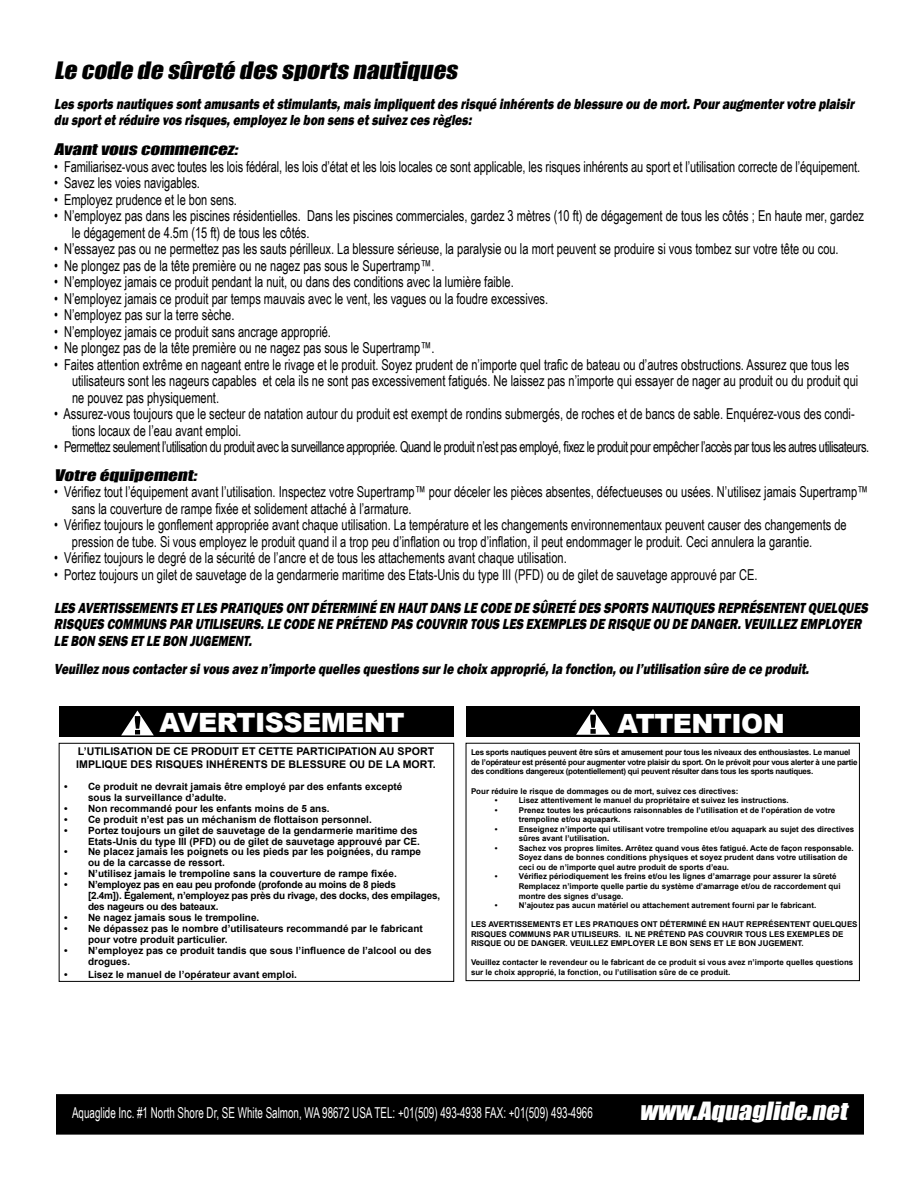
<style>
.page{position:relative;width:918px;height:1188px;background:#fff}
.page>*{position:absolute;margin:0;border:0;box-sizing:border-box;transform-origin:0 0}
.t1{font:900 26.55px "Arial";letter-spacing:-.02em;color:#fff}
.t2{font:italic 23.1px "Impact";color:#fff;scale:1.14 1}
.t3{font:italic 22.05px "Impact";color:#000;scale:1.14 1}
.t4{font:15px/16.5px "Arial Narrow";color:#000;scale:.9 1}
.t5{font:italic 800 15px/16.5px "Franklin Gothic";color:#000;scale:.8 1}
.t6{font:15px "Arial Narrow";letter-spacing:-.035em;color:#000;scale:.9 1}
.t7{font:15px "Arial Narrow";color:#fff;scale:.8 1}
.t8{font:italic 14.7px "Impact";color:#000;scale:1.29 1}
.t9{font:700 10.65px/12.8px "Arial";color:#000}
.t10{font:700 9.9px/10.9px "Arial";color:#000}
.t11{font:700 9.9px/10.9px "Arial";letter-spacing:-.025em;color:#000}
.t12{font:700 7.95px/9.6px "Arial";color:#000}
.t13{font:700 7.95px/9.6px "Arial";letter-spacing:-.03em;color:#000}
</style>
<div class="page">
<div style="left:57px;top:1095px;width:806px;height:39px;background:#000"></div>
<div style="left:56px;top:1094px;width:808px;height:41px;border:2px solid #000"></div>
<div style="left:59px;top:706px;width:395px;height:31px;background:#000"></div>
<div style="left:59px;top:743px;width:395px;height:239px;border:1px solid #000"></div>
<svg style="left:121px;top:710px;width:33px;height:25px"></svg>
<div style="left:466px;top:707px;width:394px;height:30px;background:#000"></div>
<svg style="left:576px;top:709px;width:34px;height:26px"></svg>
<div style="left:466px;top:743px;width:394px;height:238px;border:1px solid #000"></div>
<h3 class="t3" style="left:54px;top:53px;width:360px">Le code de sûreté des sports nautiques</h3>
<p class="t5" style="left:54px;top:96px;width:1006px">Les sports nautiques sontamusants etstimulants,mais impliquentdes risqué inhérents de blessure ou de mort.Pouraugmentervotre plaisir du sportetréduire vos risques,employezle bon sens etsuivezces règles:</p>
<p class="t8" style="left:54px;top:138px;width:147px">Avantvous commencez:</p>
<p class="t4" style="left:54px;top:158px;width:897px">• Familiarisez-vous avec toutes les lois fédéral, les lois d’état et les lois locales ce sont applicable, les risques inhérents au sport et l’utilisation correcte de l’équipement.</p>
<p class="t4" style="left:54px;top:174px;width:164px">• Savez les voies navigables.</p>
<p class="t4" style="left:54px;top:191px;width:205px">• Employez prudence et le bon sens.</p>
<p class="t4" style="left:72px;top:207px;width:882px;text-indent:-18px">• N’employez pas dans les piscines résidentielles. Dans les piscines commerciales, gardez 3 mètres (10 ft) de dégagement de tous les côtés ; En haute mer, gardez le dégagement de 4.5m (15 ft) de tous les côtés.</p>
<p class="t4" style="left:54px;top:240px;width:873px">• N’essayez pas ou ne permettez pas les sauts périlleux. La blessure sérieuse, la paralysie ou la mort peuvent se produire si vous tombez sur votre tête ou cou.</p>
<p class="t4" style="left:54px;top:257px;width:424px">• Ne plongez pas de la tête première ou ne nagez pas sous le Supertramp™.</p>
<p class="t4" style="left:54px;top:273px;width:512px">• N’employez jamais ce produit pendant la nuit, ou dans des conditions avec la lumière faible.</p>
<p class="t4" style="left:54px;top:290px;width:551px">• N’employez jamais ce produit par temps mauvais avec le vent, les vagues ou la foudre excessives.</p>
<p class="t4" style="left:54px;top:306px;width:202px">• N’employez pas sur la terre sèche.</p>
<p class="t4" style="left:54px;top:323px;width:309px">• N’employez jamais ce produit sans ancrage approprié.</p>
<p class="t4" style="left:54px;top:339px;width:424px">• Ne plongez pas de la tête première ou ne nagez pas sous le Supertramp™.</p>
<p class="t4" style="left:72px;top:356px;width:875px;text-indent:-18px">• Faites attention extrême en nageant entre le rivage et le produit. Soyez prudent de n’importe quel trafic de bateau ou d’autres obstructions. Assurez que tous les utilisateurs sont les nageurs capables et cela ils ne sont pas excessivement fatigués. Ne laissez pas n’importe qui essayer de nager au produit ou du produit qui ne pouvez pas physiquement.</p>
<p class="t4" style="left:72px;top:405px;width:871px;text-indent:-18px">• Assurez-vous toujours que le secteur de natation autour du produit est exempt de rondins submergés, de roches et de bancs de sable. Enquérez-vous des condi&shy;tions locaux de l’eau avant emploi.</p>
<p class="t6" style="left:54px;top:436px;width:907px">• Permettez seulement l’utilisation du produit avec la surveillance appropriée. Quand le produit n’est pas employé, fixez le produit pour empêcher l’accès par tous les autres utilisateurs.</p>
<p class="t8" style="left:54px;top:464px;width:115px">Votre équipement:</p>
<p class="t4" style="left:72px;top:483px;width:886px;text-indent:-18px">• Vérifiez tout l’équipement avant l’utilisation. Inspectez votre Supertramp™ pour déceler les pièces absentes, défectueuses ou usées. N’utilisez jamais Supertramp™ sans la couverture de rampe fixée et solidement attaché à l’armature.</p>
<p class="t4" style="left:72px;top:516px;width:862px;text-indent:-18px">• Vérifiez toujours le gonflement appropriée avant chaque utilisation. La température et les changements environnementaux peuvent causer des changements de pression de tube. Si vous employez le produit quand il a trop peu d’inflation ou trop d’inflation, il peut endommager le produit. Ceci annulera la garantie.</p>
<p class="t4" style="left:54px;top:549px;width:571px">• Vérifiez toujours le degré de la sécurité de l’ancre et de tous les attachements avant chaque utilisation.</p>
<p class="t4" style="left:54px;top:566px;width:783px">• Portez toujours un gilet de sauvetage de la gendarmerie maritime des Etats-Unis du type III (PFD) ou de gilet de sauvetage approuvé par CE.</p>
<p class="t5" style="left:54px;top:600px;width:1023px">LES AVERTISSEMENTS ETLES PRATIQUES ONTDÉTERMINÉ EN HAUTDANS LE CODE DE SÛRETÉ DES SPORTS NAUTIQUES REPRÉSENTENTQUELQUES<br>RISQUES COMMUNS PAR UTILISEURS.LE CODE NE PRÉTEND PAS COUVRIR TOUS LES EXEMPLES DE RISQUE OU DE DANGER.VEUILLEZ EMPLOYER<br>LE BON SENS ETLE BON JUGEMENT.</p>
<p class="t5" style="left:54px;top:661px;width:949px">Veuilleznous contactersivous avezn’importe quelles questions surle choix approprié,la fonction,ou l’utilisation sûre de ce produit.</p>
<h1 class="t1" style="left:159px;top:703px;width:247px">AVERTISSEMENT</h1>
<p class="t9" style="left:76px;top:745px;width:361px">L’UTILISATION DE CE PRODUIT ET CETTE PARTICIPATION AU SPORT<br>IMPLIQUE DES RISQUES INHÉRENTS DE BLESSURE OU DE LA MORT.</p>
<p class="t10" style="left:88px;top:781px;width:316px;text-indent:-24px">• Ce produit ne devrait jamais être employé par des enfants excepté sous la surveillance d’adulte.</p>
<p class="t10" style="left:64px;top:803px;width:267px">• Non recommandé pour les enfants moins de 5 ans.</p>
<p class="t10" style="left:64px;top:814px;width:309px">• Ce produit n’est pas un méchanism de flottaison personnel.</p>
<p class="t10" style="left:64px;top:825px;width:357px;text-align:right">• Portez toujours un gilet de sauvetage de la gendarmerie maritime des<br>Etats-Unis du type III (PFD) ou de gilet de sauvetage approuvé par CE.</p>
<p class="t10" style="left:88px;top:847px;width:335px;text-indent:-24px">• Ne placez jamais les poignets ou les pieds par les poignées, du rampe ou de la carcasse de ressort.</p>
<p class="t10" style="left:64px;top:869px;width:334px">• N’utilisez jamais le trempoline sans la couverture de rampe fixée.</p>
<p class="t11" style="left:88px;top:880px;width:354px;text-indent:-24px">• N’employez pas en eau peu profonde (profonde au moins de 8 pieds<br>[2.4m]). Également, n’employez pas près du rivage, des docks, des empilages, des nageurs ou des bateaux.</p>
<p class="t10" style="left:64px;top:913px;width:197px">• Ne nagez jamais sous le trempoline.</p>
<p class="t10" style="left:88px;top:924px;width:336px;text-indent:-24px">• Ne dépassez pas le nombre d’utilisateurs recommandé par le fabricant pour votre produit particulier.</p>
<p class="t10" style="left:88px;top:946px;width:345px;text-indent:-24px">• N’employez pas ce produit tandis que sous l’influence de l’alcool ou des drogues.</p>
<p class="t10" style="left:64px;top:969px;width:234px">• Lisez le manuel de l’opérateur avant emploi.</p>
<h1 class="t1" style="left:618px;top:704px;width:169px">ATTENTION</h1>
<p class="t13" style="left:471px;top:748px;width:388px">Les sports nautiques peuvent être sûrs et amusement pour tous les niveaux des enthousiastes. Le manuel de l’opérateur est présenté pour augmenter votre plaisir du sport. On le prévoit pour vous alerter à une partie des conditions dangereux (potentiellement) qui peuvent résulter dans tous les sports nautiques.</p>
<p class="t12" style="left:495px;top:786px;width:245px;text-indent:-24px">Pour réduire le risque de dommages ou de mort, suivez ces directives: •</p>
<p class="t12" style="left:519px;top:796px;width:272px">Lisez attentivement le manuel du propriétaire et suivez les instructions.</p>
<p class="t12" style="left:495px;top:805px;width:4px">•</p>
<p class="t12" style="left:519px;top:805px;width:318px">Prenez toutes les précautions raisonnables de l’utilisation et de l’opération de votre trempoline et/ou aquapark.</p>
<p class="t12" style="left:495px;top:824px;width:4px">•</p>
<p class="t12" style="left:519px;top:824px;width:337px">Enseignez n’importe qui utilisant votre trempoline et/ou aquapark au sujet des directives sûres avant l’utilisation.</p>
<p class="t12" style="left:495px;top:843px;width:4px">•</p>
<p class="t12" style="left:519px;top:843px;width:336px">Sachez vos propres limites. Arrêtez quand vous êtes fatigué. Acte de façon responsable.<br>Soyez dans de bonnes conditions physiques et soyez prudent dans votre utilisation de ceci ou de n’importe quel autre produit de sports d’eau.</p>
<p class="t12" style="left:495px;top:872px;width:4px">•</p>
<p class="t12" style="left:519px;top:872px;width:323px">Vérifiez périodiquement les freins et/ou les lignes d’amarrage pour assurer la sûreté<br>Remplacez n’importe quelle partie du système d’amarrage et/ou de raccordement qui montre des signes d’usage.</p>
<p class="t12" style="left:495px;top:901px;width:4px">•</p>
<p class="t12" style="left:519px;top:901px;width:299px">N’ajoutez pas aucun matériel ou attachement autrement fourni par le fabricant.</p>
<p class="t12" style="left:471px;top:920px;width:388px">LES AVERTISSEMENTS ET LES PRATIQUES ONT DÉTERMINÉ EN HAUT REPRÉSENTENT QUELQUES<br>RISQUES COMMUNS PAR UTILISEURS. IL NE PRÉTEND PAS COUVRIR TOUS LES EXEMPLES DE<br>RISQUE OU DE DANGER. VEUILLEZ EMPLOYER LE BON SENS ET LE BON JUGEMENT.</p>
<p class="t12" style="left:471px;top:958px;width:384px">Veuillez contacter le revendeur ou le fabricant de ce produit si vous avez n’importe quelles questions sur le choix approprié, la fonction, ou l’utilisation sûre de ce produit.</p>
<p class="t7" style="left:72px;top:1102px;width:653px">Aquaglide Inc. #1 North Shore Dr, SE White Salmon, WA 98672 USA TEL: +01(509) 493-4938 FAX: +01(509) 493-4966</p>
<h2 class="t2" style="left:639px;top:1094px;width:189px">www.Aquaglide.net</h2>
</div>
